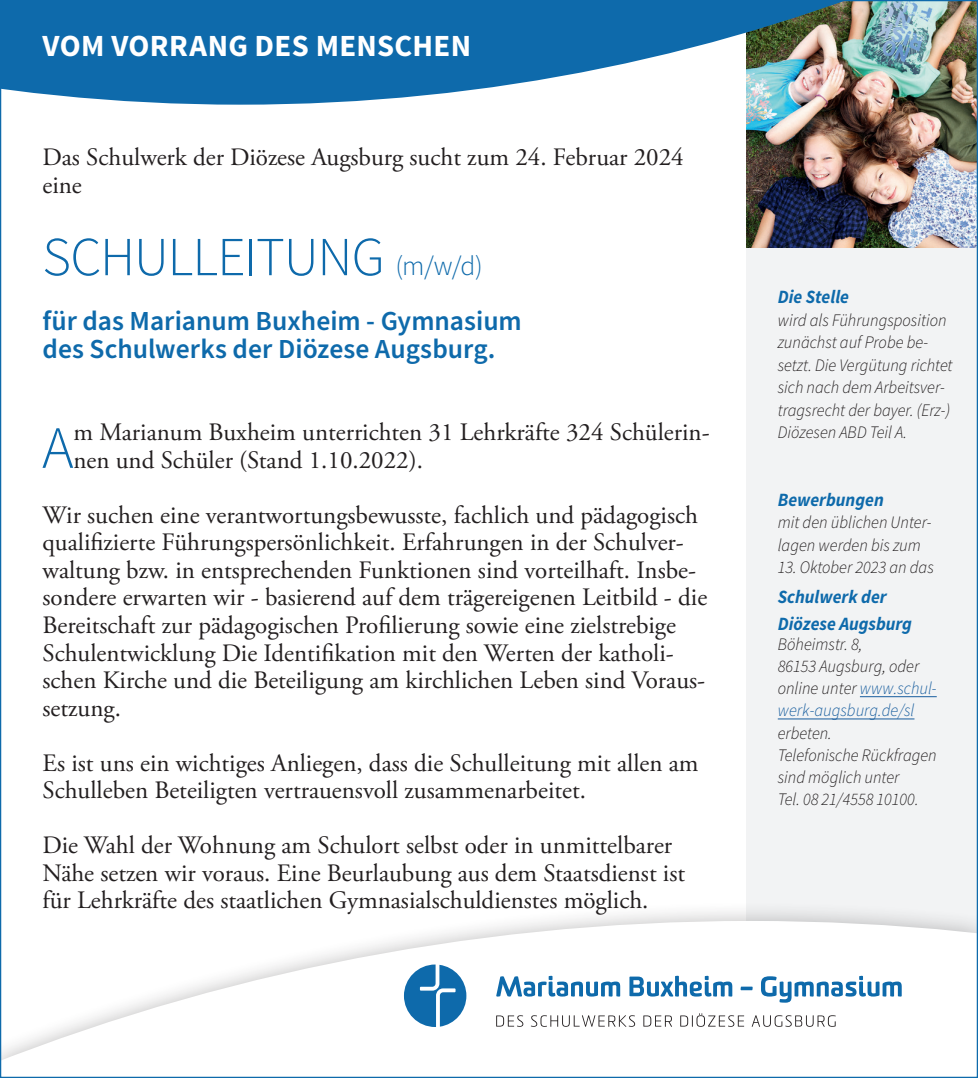
<style>
.page{position:relative;width:978px;height:1078px;background:#fff}
.page>*{position:absolute;margin:0;border:0;box-sizing:border-box;transform-origin:0 0}
.Body_Initial{font:300 60px "Source Sans Pro";color:#0e6aab}
.Body{font:300 55px "Source Sans Pro";letter-spacing:-.015em;color:#0e6aab}
.Titeltext{font:700 30.75px "Source Sans Pro";letter-spacing:.01em;color:#fff}
.H3_nach_H1{font:600 27.5px/27.5px "Source Sans Pro";color:#0e6aab}
.Body_Initial-2{font:25px/27.5px "Adobe Garamond Pro";color:#231f20}
.Body-2{font:25px/27.5px "Adobe Garamond Pro";color:#231f20}
.Marginaltext{font:italic 700 18.75px/27.2px "Source Sans Pro";color:#0e6aab;scale:.95 1}
.Marginaltext_Zuwischentitel{font:italic 700 18.75px "Source Sans Pro";color:#0e6aab;scale:.95 1}
.Marginaltext-2{font:italic 300 17.5px/22.2px "Source Sans Pro";color:#231f20;scale:.95 1}
.s1{font-size:27.5px}
.s2{color:#175d9e}
</style>
<div class="page">
<div style="left:746px;top:0;width:232px;height:1077px;background:#f2f3f4"></div>
<img style="left:746px;top:105px;width:230px;height:142px">
<div style="left:0;top:900px;width:978px;height:177px;background:#231f20;opacity:.3"></div>
<svg style="left:2px;top:920px;width:974px;height:155px"></svg>
<img style="left:2px;top:2px;width:974px;height:103px">
<svg style="left:496px;top:975px;width:124px;height:21px"></svg>
<svg style="left:629px;top:975px;width:103px;height:21px"></svg>
<svg style="left:741px;top:986px;width:12px;height:3px"></svg>
<svg style="left:761px;top:975px;width:141px;height:27px"></svg>
<svg style="left:404px;top:964px;width:62px;height:62px"></svg>
<svg style="left:496px;top:1015px;width:27px;height:11px"></svg>
<svg style="left:531px;top:1015px;width:104px;height:11px"></svg>
<svg style="left:643px;top:1015px;width:29px;height:11px"></svg>
<svg style="left:680px;top:1013px;width:64px;height:13px"></svg>
<svg style="left:752px;top:1015px;width:84px;height:11px"></svg>
<hr style="left:860px;top:696px;width:77px;height:1px;background:#175d9e">
<hr style="left:778px;top:718px;width:136px;height:1px;background:#175d9e">
<p class="Titeltext" style="left:43px;top:26px;width:430px">VOM VORRANG DES MENSCHEN</p>
<p class="Body-2" style="left:43px;top:144px;width:643px">Das Schulwerk der Diözese Augsburg sucht zum 24. Februar 2024 eine</p>
<p class="Body" style="left:43px;top:223px;width:442px">SCHULLEITUNG <span class="s1">(m/w/d)</span></p>
<p class="H3_nach_H1" style="left:43px;top:308px;width:481px">für das Marianum Buxheim - Gymnasium des Schulwerks der Diözese Augsburg.</p>
<p class="Body_Initial" style="left:42px;top:411px;width:33px">A</p>
<p class="Body_Initial-2" style="left:73px;top:419px;width:638px">m Marianum Buxheim unterrichten 31 Lehrkräfte 324 Schülerin&shy;nen und Schüler (Stand 1.10.2022).</p>
<p class="Body_Initial-2" style="left:43px;top:502px;width:666px">Wir suchen eine verantwortungsbewusste, fachlich und pädagogisch qualifizierte Führungspersönlichkeit. Erfahrungen in der Schulver&shy;waltung bzw. in entsprechenden Funktionen sind vorteilhaft. Insbe&shy;sondere erwarten wir - basierend auf dem trägereigenen Leitbild - die Bereitschaft zur pädagogischen Profilierung sowie eine zielstrebige Schulentwicklung Die Identifikation mit den Werten der katholi&shy;schen Kirche und die Beteiligung am kirchlichen Leben sind Voraus&shy;setzung.</p>
<p class="Body_Initial-2" style="left:43px;top:749px;width:658px">Es ist uns ein wichtiges Anliegen, dass die Schulleitung mit allen am<br>Schulleben Beteiligten vertrauensvoll zusammenarbeitet.</p>
<p class="Body_Initial-2" style="left:43px;top:832px;width:644px">Die Wahl der Wohnung am Schulort selbst oder in unmittelbarer<br>Nähe setzen wir voraus. Eine Beurlaubung aus dem Staatsdienst ist für Lehrkräfte des staatlichen Gymnasialschuldienstes möglich.</p>
<p class="Marginaltext_Zuwischentitel" style="left:778px;top:285px;width:77px">Die Stelle</p>
<p class="Marginaltext-2" style="left:778px;top:308px;width:185px">wird als Führungsposition zunächst auf Probe be&shy;setzt. Die Vergütung richtet sich nach dem Arbeitsver&shy;tragsrecht der bayer. (Erz-)<br>Diözesen ABD Teil A.</p>
<p class="Marginaltext" style="left:778px;top:485px;width:113px">Bewerbungen</p>
<p class="Marginaltext-2" style="left:778px;top:511px;width:163px">mit den üblichen Unter&shy;lagen werden bis zum</p>
<p class="Marginaltext-2" style="left:778px;top:556px;width:166px">13. Oktober 2023 an das</p>
<p class="Marginaltext" style="left:778px;top:583px;width:143px">Schulwerk der<br>Diözese Augsburg</p>
<p class="Marginaltext-2" style="left:778px;top:632px;width:169px">Böheimstr. 8,<br>86153 Augsburg, oder online unter <span class="s2">www.schul&shy;werk-augsburg.de/sl </span>erbeten.<br>Telefonische Rückfragen sind möglich unter<br>Tel. 08 21/4558 10100.</p>
</div>
